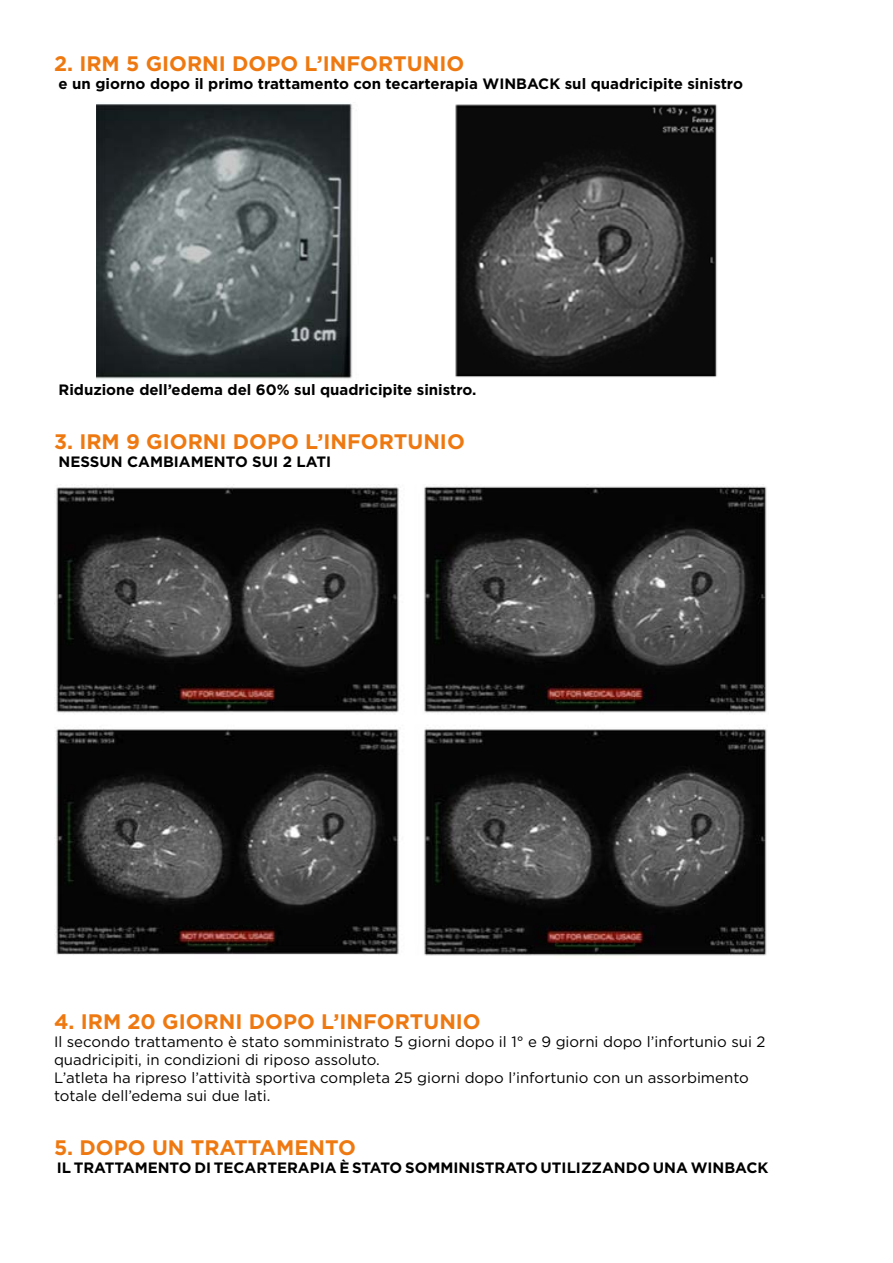
<style>
.page{position:relative;width:893px;height:1263px;background:#fff}
.page>*{position:absolute;margin:0;border:0;box-sizing:border-box;transform-origin:0 0}
.t1{font:700 21px "Gotham";color:#ef7911}
.t2{font:15px/18px "Gotham";color:#000}
.t3{font:700 15px "Gotham";color:#000}
</style>
<div class="page">
<img style="left:97px;top:103px;width:256px;height:276px">
<img style="left:455px;top:104px;width:262px;height:273px">
<img style="left:56px;top:486px;width:711px;height:470px">
<h1 class="t1" style="left:54px;top:49px;width:412px">2. IRM 5 GIORNI DOPO L’INFORTUNIO</h1>
<p class="t3" style="left:58px;top:74px;width:686px">e un giorno dopo il primo trattamento con tecarterapia WINBACK sul quadricipite sinistro</p>
<p class="t3" style="left:58px;top:380px;width:419px">Riduzione dell’edema del 60% sul quadricipite sinistro.</p>
<h1 class="t1" style="left:54px;top:427px;width:412px">3. IRM 9 GIORNI DOPO L’INFORTUNIO</h1>
<p class="t3" style="left:58px;top:452px;width:274px">NESSUN CAMBIAMENTO SUI 2 LATI</p>
<h1 class="t1" style="left:54px;top:1007px;width:428px">4. IRM 20 GIORNI DOPO L’INFORTUNIO</h1>
<p class="t2" style="left:54px;top:1032px;width:713px">Il secondo trattamento è stato somministrato 5 giorni dopo il 1° e 9 giorni dopo l’infortunio sui 2 quadricipiti, in condizioni di riposo assoluto.<br>L’atleta ha ripreso l’attività sportiva completa 25 giorni dopo l’infortunio con un assorbimento totale dell’edema sui due lati.</p>
<h1 class="t1" style="left:54px;top:1133px;width:303px">5. DOPO UN TRATTAMENTO</h1>
<p class="t3" style="left:57px;top:1158px;width:713px">IL TRATTAMENTO DI TECARTERAPIA È STATO SOMMINISTRATO UTILIZZANDO UNA WINBACK</p>
</div>
